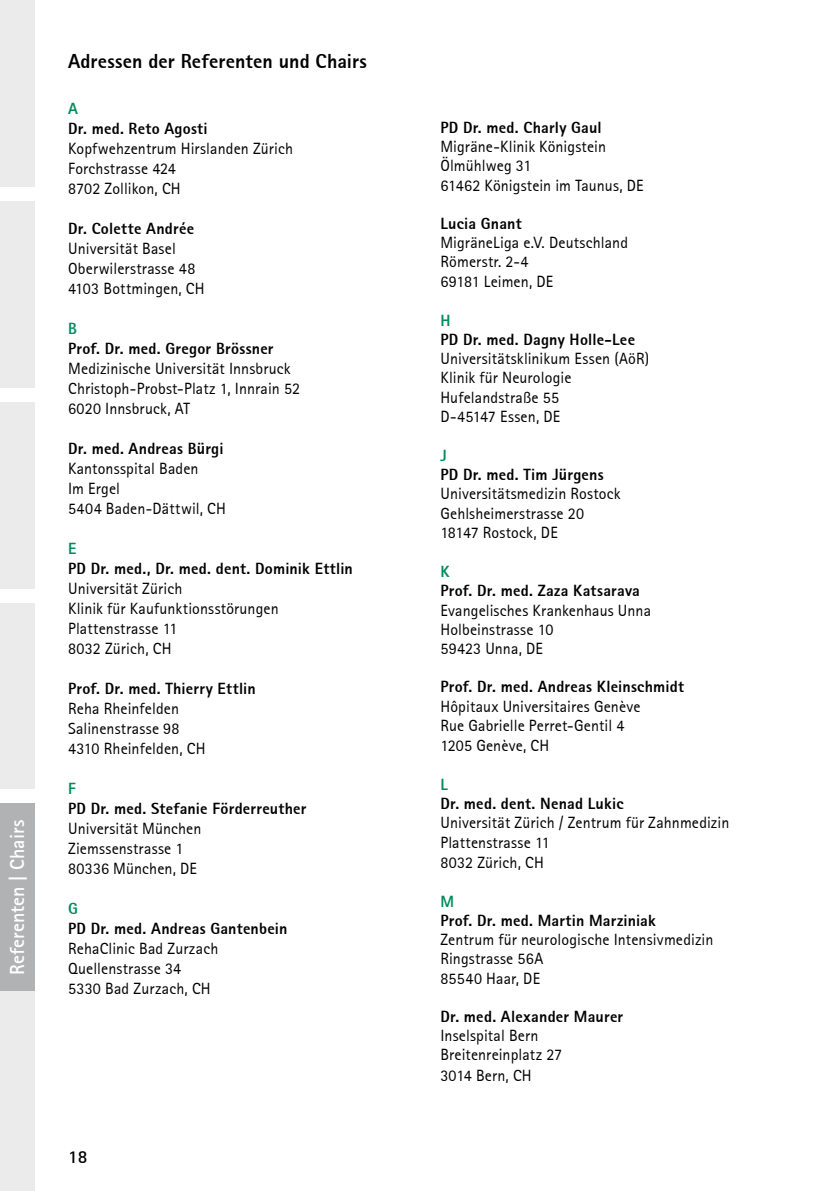
<style>
.page{position:relative;width:840px;height:1191px;background:#fff}
.page>*{position:absolute;margin:0;border:0;box-sizing:border-box;transform-origin:0 0}
.t1{font:800 20px "Libre Sans Serif Black S Si";letter-spacing:.005em;color:#000}
.t2{font:700 20px "Libre Sans Serif S Si";color:#fff}
.t3{font:700 18px "Libre Sans Serif S Si";color:#000}
.t4{font:16px/20px "Libre Sans Serif S Si";letter-spacing:.01em;color:#000}
.t5{font:800 16px "Libre Sans Serif Black S Si";letter-spacing:.015em;color:#000}
.t6{font:800 16px "Libre Sans Serif Black S Si";color:#008d5b}
</style>
<div class="page">
<div style="left:0;top:0;width:34px;height:1191px;background:#ebebeb"></div>
<div style="left:0;top:803px;width:34px;height:187px;background:#b1b2b3"></div>
<div style="left:0;top:789px;width:68px;height:14px;background:#fff"></div>
<div style="left:0;top:588px;width:68px;height:14px;background:#fff"></div>
<div style="left:0;top:388px;width:68px;height:13px;background:#fff"></div>
<div style="left:0;top:187px;width:68px;height:14px;background:#fff"></div>
<p class="t2" style="left:5px;top:974px;width:156px;rotate:-90deg">Referenten | Chairs</p>
<p class="t1" style="left:68px;top:48px;width:300px">Adressen der Referenten und Chairs</p>
<p class="t6" style="left:68px;top:98px;width:11px">A</p>
<p class="t5" style="left:68px;top:118px;width:141px">Dr. med. Reto Agosti</p>
<p class="t4" style="left:68px;top:138px;width:226px">Kopfwehzentrum Hirslanden Zürich<br>Forchstrasse 424<br>8702 Zollikon, CH</p>
<p class="t5" style="left:68px;top:218px;width:127px">Dr. Colette Andrée</p>
<p class="t4" style="left:68px;top:238px;width:138px">Universität Basel<br>Oberwilerstrasse 48<br>4103 Bottmingen, CH</p>
<p class="t6" style="left:68px;top:318px;width:10px">B</p>
<p class="t5" style="left:68px;top:338px;width:207px">Prof. Dr. med. Gregor Brössner</p>
<p class="t4" style="left:68px;top:358px;width:233px">Medizinische Universität Innsbruck<br>Christoph-Probst-Platz 1, Innrain 52<br>6020 Innsbruck, AT</p>
<p class="t5" style="left:68px;top:438px;width:157px">Dr. med. Andreas Bürgi</p>
<p class="t4" style="left:68px;top:458px;width:159px">Kantonsspital Baden<br>Im Ergel<br>5404 Baden-Dättwil, CH</p>
<p class="t6" style="left:68px;top:538px;width:10px">E</p>
<p class="t5" style="left:68px;top:558px;width:286px">PD Dr. med., Dr. med. dent. Dominik Ettlin</p>
<p class="t4" style="left:68px;top:578px;width:212px">Universität Zürich<br>Klinik für Kaufunktionsstörungen<br>Plattenstrasse 11<br>8032 Zürich, CH</p>
<p class="t5" style="left:68px;top:678px;width:189px">Prof. Dr. med. Thierry Ettlin</p>
<p class="t4" style="left:68px;top:698px;width:139px">Reha Rheinfelden<br>Salinenstrasse 98<br>4310 Rheinfelden, CH</p>
<p class="t6" style="left:68px;top:778px;width:9px">F</p>
<p class="t5" style="left:68px;top:798px;width:240px">PD Dr. med. Stefanie Förderreuther</p>
<p class="t4" style="left:68px;top:818px;width:135px">Universität München<br>Ziemssenstrasse 1<br>80336 München, DE</p>
<p class="t6" style="left:68px;top:898px;width:11px">G</p>
<p class="t5" style="left:68px;top:918px;width:221px">PD Dr. med. Andreas Gantenbein</p>
<p class="t4" style="left:68px;top:938px;width:152px">RehaClinic Bad Zurzach<br>Quellenstrasse 34<br>5330 Bad Zurzach, CH</p>
<p class="t3" style="left:68px;top:1145px;width:21px">18</p>
<p class="t5" style="left:440px;top:117px;width:163px">PD Dr. med. Charly Gaul</p>
<p class="t4" style="left:440px;top:137px;width:205px;line-height:19.2px">Migräne-Klinik Königstein<br>Ölmühlweg 31<br>61462 Königstein im Taunus, DE</p>
<p class="t5" style="left:440px;top:213px;width:83px">Lucia Gnant</p>
<p class="t4" style="left:440px;top:233px;width:189px;line-height:19.2px">MigräneLiga e.V. Deutschland<br>Römerstr. 2-4<br>69181 Leimen, DE</p>
<p class="t6" style="left:440px;top:310px;width:12px">H</p>
<p class="t5" style="left:440px;top:329px;width:196px">PD Dr. med. Dagny Holle-Lee</p>
<p class="t4" style="left:440px;top:349px;width:210px;line-height:19.2px">Universitätsklinikum Essen (AöR)<br>Klinik für Neurologie<br>Hufelandstraße 55<br>D-45147 Essen, DE</p>
<p class="t6" style="left:440px;top:445px;width:8px">J</p>
<p class="t5" style="left:440px;top:464px;width:165px">PD Dr. med. Tim Jürgens</p>
<p class="t4" style="left:440px;top:484px;width:182px;line-height:19.2px">Universitätsmedizin Rostock<br>Gehlsheimerstrasse 20<br>18147 Rostock, DE</p>
<p class="t6" style="left:440px;top:561px;width:11px">K</p>
<p class="t5" style="left:440px;top:580px;width:201px">Prof. Dr. med. Zaza Katsarava</p>
<p class="t4" style="left:440px;top:600px;width:212px;line-height:19.2px">Evangelisches Krankenhaus Unna<br>Holbeinstrasse 10<br>59423 Unna, DE</p>
<p class="t5" style="left:440px;top:676px;width:245px">Prof. Dr. med. Andreas Kleinschmidt</p>
<p class="t4" style="left:440px;top:696px;width:201px">Hôpitaux Universitaires Genève<br>Rue Gabrielle Perret-Gentil 4<br>1205 Genève, CH</p>
<p class="t6" style="left:440px;top:774px;width:9px">L</p>
<p class="t5" style="left:440px;top:793px;width:184px">Dr. med. dent. Nenad Lukic</p>
<p class="t4" style="left:440px;top:813px;width:290px">Universität Zürich / Zentrum für Zahnmedizin<br>Plattenstrasse 11<br>8032 Zürich, CH</p>
<p class="t6" style="left:440px;top:891px;width:15px">M</p>
<p class="t5" style="left:440px;top:910px;width:217px">Prof. Dr. med. Martin Marziniak</p>
<p class="t4" style="left:440px;top:930px;width:274px;line-height:19.2px">Zentrum für neurologische Intensivmedizin<br>Ringstrasse 56A<br>85540 Haar, DE</p>
<p class="t5" style="left:440px;top:1006px;width:184px">Dr. med. Alexander Maurer</p>
<p class="t4" style="left:440px;top:1026px;width:123px">Inselspital Bern<br>Breitenreinplatz 27<br>3014 Bern, CH</p>
</div>
